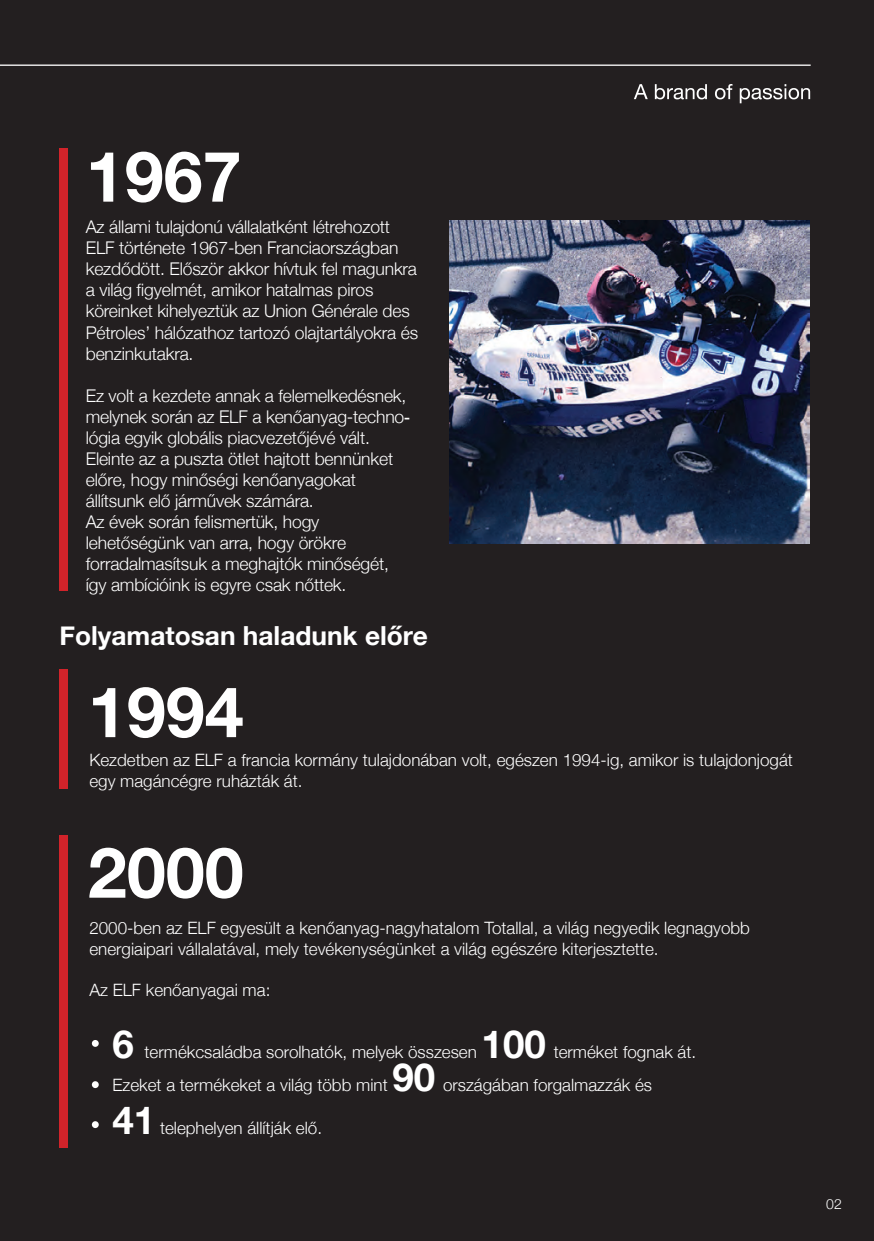
<style>
.page{position:relative;width:874px;height:1241px;background:#fff}
.page>*{position:absolute;margin:0;border:0;box-sizing:border-box;transform-origin:0 0}
.t1{font:700 70px "Helvetica Neue";color:#fff}
.Paragraph_Style_2{font:700 38.5px "Helvetica Neue";color:#fff}
.Paragraph_Style_2-2{font:700 26.25px "Helvetica Neue";color:#fff}
.t2{font:300 17.5px/21px "Helvetica Neue";letter-spacing:-.01em;color:#fff}
.Paragraph_Style_2-3{font:300 16.97px/20.5px "Helvetica Neue";color:#fff}
.t3{font:300 14px "Helvetica Neue";color:#fff}
</style>
<div class="page">
<div style="left:0;top:0;width:873px;height:1240px;background:#231f20"></div>
<img style="left:449px;top:220px;width:360px;height:323px">
<div style="left:59px;top:148px;width:9px;height:443px;background:#d1232a"></div>
<div style="left:59px;top:668px;width:9px;height:120px;background:#d1232a"></div>
<div style="left:59px;top:835px;width:9px;height:312px;background:#d1232a"></div>
<svg style="left:92px;top:1039px;width:7px;height:7px"></svg>
<svg style="left:92px;top:1080px;width:7px;height:7px"></svg>
<svg style="left:92px;top:1120px;width:7px;height:7px"></svg>
<svg style="left:634px;top:84px;width:13px;height:15px"></svg>
<svg style="left:654px;top:84px;width:52px;height:15px"></svg>
<svg style="left:715px;top:84px;width:17px;height:15px"></svg>
<svg style="left:739px;top:84px;width:70px;height:19px"></svg>
<hr style="left:0;top:64px;width:810px;height:2px;background:#fff">
<p class="t1" style="left:86px;top:122px;width:157px">1967</p>
<p class="t2" style="left:86px;top:215px;width:334px">Az állami tulajdonú vállalatként létrehozott ELF története 1967-ben Franciaországban kezdődött. Először akkor hívtuk fel magunkra a világ figyelmét, amikor hatalmas piros köreinket kihelyeztük az Union Générale des Pétroles’ hálózathoz tartozó olajtartályokra és benzinkutakra.</p>
<p class="t2" style="left:86px;top:383px;width:325px">Ez volt a kezdete annak a felemelkedésnek, melynek során az ELF a kenőanyag-techno&shy;lógia egyik globális piacvezetőjévé vált.<br>Eleinte az a puszta ötlet hajtott bennünket előre, hogy minőségi kenőanyagokat állítsunk elő járművek számára.<br>Az évek során felismertük, hogy lehetőségünk van arra, hogy örökre forradalmasítsuk a meghajtók minőségét, így ambícióink is egyre csak nőttek.</p>
<p class="Paragraph_Style_2-2" style="left:59px;top:615px;width:369px">Folyamatosan haladunk előre</p>
<p class="t1" style="left:88px;top:657px;width:157px">1994</p>
<p class="Paragraph_Style_2-3" style="left:89px;top:748px;width:704px">Kezdetben az ELF a francia kormány tulajdonában volt, egészen 1994-ig, amikor is tulajdonjogát</p>
<p class="Paragraph_Style_2-3" style="left:89px;top:769px;width:214px">egy magáncégre ruházták át.</p>
<p class="t1" style="left:88px;top:817px;width:157px">2000</p>
<p class="Paragraph_Style_2-3" style="left:89px;top:916px;width:661px">2000-ben az ELF egyesült a kenőanyag-nagyhatalom Totallal, a világ negyedik legnagyobb energiaipari vállalatával, mely tevékenységünket a világ egészére kiterjesztette.</p>
<p class="Paragraph_Style_2-3" style="left:89px;top:977px;width:182px">Az ELF kenőanyagai ma:</p>
<p class="Paragraph_Style_2" style="left:481px;top:1013px;width:66px">100</p>
<p class="Paragraph_Style_2" style="left:112px;top:1013px;width:23px">6</p>
<p class="Paragraph_Style_2-3" style="left:144px;top:1039px;width:333px">termékcsaládba sorolhatók, melyek összesen</p>
<p class="Paragraph_Style_2-3" style="left:553px;top:1039px;width:144px">terméket fognak át.</p>
<p class="Paragraph_Style_2" style="left:392px;top:1046px;width:44px">90</p>
<p class="Paragraph_Style_2-3" style="left:443px;top:1073px;width:210px">országában forgalmazzák és</p>
<p class="Paragraph_Style_2-3" style="left:112px;top:1073px;width:276px">Ezeket a termékeket a világ több mint</p>
<p class="Paragraph_Style_2" style="left:112px;top:1089px;width:44px">41</p>
<p class="Paragraph_Style_2-3" style="left:160px;top:1116px;width:163px">telephelyen állítják elő.</p>
<p class="t3" style="left:825px;top:1192px;width:17px">02</p>
</div>
